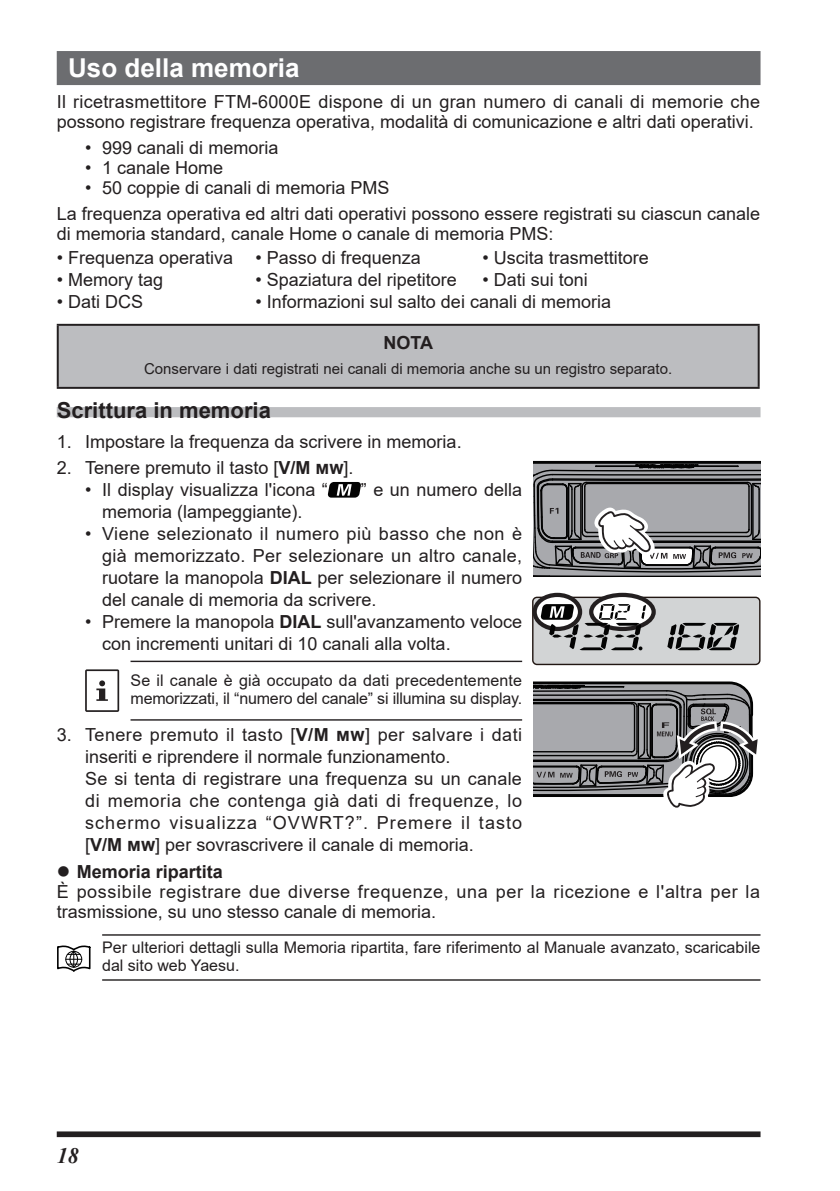
<style>
.page{position:relative;width:840px;height:1191px;background:#fff}
.page>*{position:absolute;margin:0;border:0;box-sizing:border-box;transform-origin:0 0}
.t1{font:700 26px "Arial";color:#fff}
.t2{font:700 22px "Arial";color:#231f20}
.t3{font:italic 700 22px "Times New Roman";color:#231f20}
.t4{font:18px/22px "Arial";color:#231f20}
.t5{font:18px/20px "Arial";letter-spacing:.035em;color:#231f20}
.t6{font:700 18px "Arial";color:#231f20}
.t7{font:16px/18px "Arial";color:#231f20}
.t8{font:15px "Arial";color:#231f20}
.s1{font-weight:700}
</style>
<div class="page">
<div style="left:57px;top:1131px;width:703px;height:6px;background:#231f20"></div>
<div style="left:57px;top:51px;width:703px;height:34px;background:#6c6d70"></div>
<div style="left:57px;top:407px;width:703px;height:10px;background:#bcbdc0"></div>
<div style="left:58px;top:325px;width:700px;height:63px;background:#bcbdc0"></div>
<hr style="left:57px;top:324px;width:702px;height:2px;background:#231f20">
<hr style="left:57px;top:326px;width:2px;height:61px;background:#231f20">
<hr style="left:757px;top:326px;width:2px;height:61px;background:#231f20">
<hr style="left:57px;top:387px;width:702px;height:2px;background:#231f20">
<svg style="left:328px;top:482px;width:33px;height:15px"></svg>
<hr style="left:130px;top:660px;width:392px;height:2px;background:#231f20">
<hr style="left:130px;top:719px;width:392px;height:1px;background:#231f20">
<svg style="left:85px;top:669px;width:34px;height:43px"></svg>
<svg style="left:533px;top:461px;width:228px;height:116px;background:#838486"></svg>
<div style="left:532px;top:597px;width:227px;height:67px;background:#d2d4d5;border-radius:4px"></div>
<div style="left:531px;top:596px;width:229px;height:69px;border:1px solid #221713;border-radius:4px"></div>
<svg style="left:534px;top:595px;width:45px;height:34px"></svg>
<div style="left:532px;top:593px;width:50px;height:38px;border:4px solid #231f20;border-radius:50%"></div>
<svg style="left:591px;top:595px;width:62px;height:34px"></svg>
<div style="left:588px;top:593px;width:67px;height:38px;border:4px solid #231f20;border-radius:50%"></div>
<svg style="left:667px;top:623px;width:71px;height:27px"></svg>
<svg style="left:540px;top:604px;width:105px;height:46px"></svg>
<svg style="left:533px;top:681px;width:225px;height:127px"></svg>
<hr style="left:102px;top:934px;width:658px;height:1px;background:#231f20">
<hr style="left:102px;top:979px;width:658px;height:1px;background:#231f20">
<svg style="left:57px;top:945px;width:34px;height:27px"></svg>
<h1 class="t1" style="left:68px;top:49px;width:233px">Uso della memoria</h1>
<p class="t4" style="left:57px;top:92px;width:704px;line-height:20px">Il ricetrasmettitore FTM-6000E dispone di un gran numero di canali di memorie che possono registrare frequenza operativa, modalità di comunicazione e altri dati operativi.</p>
<p class="t4" style="left:85px;top:136px;width:195px">• 999 canali di memoria</p>
<p class="t4" style="left:85px;top:156px;width:140px">• 1 canale Home</p>
<p class="t4" style="left:57px;top:175px;width:704px;line-height:25.6px;text-indent:28px">• 50 coppie di canali di memoria PMS<br>La frequenza operativa ed altri dati operativi possono essere registrati su ciascun canale</p>
<p class="t4" style="left:57px;top:222px;width:498px">di memoria standard, canale Home o canale di memoria PMS:</p>
<p class="t4" style="left:57px;top:246px;width:365px">• Frequenza operativa • Passo di frequenza</p>
<p class="t4" style="left:482px;top:246px;width:168px">• Uscita trasmettitore</p>
<p class="t4" style="left:57px;top:268px;width:108px">• Memory tag</p>
<p class="t4" style="left:255px;top:268px;width:203px">• Spaziatura del ripetitore</p>
<p class="t4" style="left:482px;top:268px;width:107px">• Dati sui toni</p>
<p class="t4" style="left:57px;top:290px;width:88px">• Dati DCS</p>
<p class="t4" style="left:255px;top:290px;width:357px">• Informazioni sul salto dei canali di memoria</p>
<p class="t6" style="left:383px;top:330px;width:51px">NOTA</p>
<p class="t8" style="left:144px;top:359px;width:529px">Conservare i dati registrati nei canali di memoria anche su un registro separato.</p>
<p class="t2" style="left:57px;top:394px;width:215px">Scrittura in memoria</p>
<p class="t4" style="left:57px;top:430px;width:406px">1. Impostare la frequenza da scrivere in memoria.</p>
<p class="t4" style="left:57px;top:456px;width:298px">2. Tenere premuto il tasto [<span class="s1">V/M mw</span>].</p>
<p class="t4" style="left:85px;top:478px;width:244px">• Il display visualizza l'icona “</p>
<p class="t4" style="left:361px;top:478px;width:163px">” e un numero della</p>
<p class="t4" style="left:102px;top:500px;width:202px">memoria (lampeggiante).</p>
<p class="t4" style="left:102px;top:522px;width:421px;text-align:justify;text-indent:-17px">• Viene selezionato il numero più basso che non è già memorizzato. Per selezionare un altro canale, ruotare la manopola <span class="s1">DIAL</span> per selezionare il numero del canale di memoria da scrivere.</p>
<p class="t4" style="left:102px;top:610px;width:421px;text-indent:-17px">• Premere la manopola <span class="s1">DIAL</span> sull'avanzamento veloce con incrementi unitari di 10 canali alla volta.</p>
<p class="t7" style="left:130px;top:671px;width:393px">Se il canale è già occupato da dati precedentemente memorizzati, il “numero del canale” si illumina su display.</p>
<p class="t4" style="left:85px;top:723px;width:438px;text-indent:-28px">3. Tenere premuto il tasto [<span class="s1">V/M mw</span>] per salvare i dati inseriti e riprendere il normale funzionamento.<br>Se si tenta di registrare una frequenza su un canale di memoria che contenga già dati di frequenze, lo schermo visualizza “OVWRT?”. Premere il tasto [<span class="s1">V/M mw</span>] per sovrascrivere il canale di memoria.</p>
<p class="t6" style="left:77px;top:859px;width:148px">Memoria ripartita</p>
<p class="t5" style="left:57px;top:881px;width:704px">È possibile registrare due diverse frequenze, una per la ricezione e l'altra per la trasmissione, su uno stesso canale di memoria.</p>
<p class="t7" style="left:102px;top:938px;width:659px">Per ulteriori dettagli sulla Memoria ripartita, fare riferimento al Manuale avanzato, scaricabile dal sito web Yaesu.</p>
<p class="t3" style="left:57px;top:1140px;width:23px">18</p>
</div>
